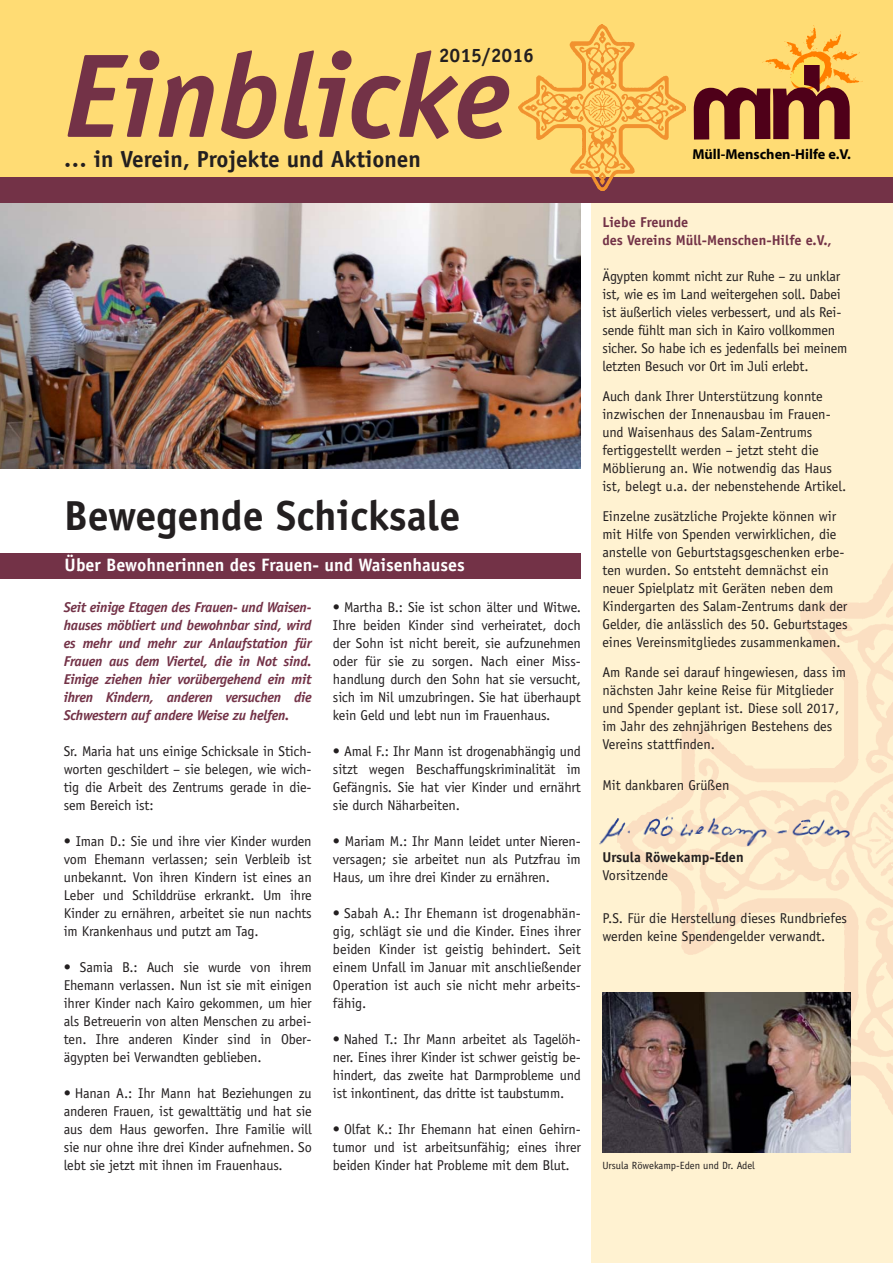
<style>
.page{position:relative;width:893px;height:1263px;background:#fff}
.page>*{position:absolute;margin:0;border:0;box-sizing:border-box;transform-origin:0 0}
.t1{font:italic 700 119.4px "Officina Sans";color:#733247}
.t2{font:700 103.2px "Myriad";color:#4f0019}
.t3{font:700 42px "Officina Sans";color:#231f20}
.t4{font:700 23.25px "Officina Sans";color:#231f20}
.t5{font:700 19.5px "Officina Sans";color:#231f20}
.t6{font:700 18px "Officina Sans";color:#fff}
.t7{font:700 14.4px "Myriad";color:#000}
.t8{font:14.25px/18px "Officina Sans";letter-spacing:-.01em;color:#231f20;text-align:justify}
.t9{font:italic 700 14.25px/18px "Officina Sans";letter-spacing:-.02em;color:#733247;text-align:justify}
.t10{font:700 14.25px/18px "Officina Sans";color:#733247}
.t11{font:700 14.25px "Officina Sans";color:#231f20}
.t12{font:10.5px "Officina Sans";color:#231f20}
</style>
<div class="page">
<div style="left:592px;top:0;width:301px;height:1263px;background:#fff2d1"></div>
<img style="left:617px;top:563px;width:276px;height:573px">
<img style="left:0;top:203px;width:581px;height:266px">
<div style="left:0;top:553px;width:581px;height:25px;background:#733247"></div>
<div style="left:0;top:0;width:893px;height:184px;background:#ffdc74"></div>
<div style="left:0;top:177px;width:893px;height:26px;background:#733247"></div>
<img style="left:519px;top:24px;width:166px;height:167px">
<img style="left:602px;top:993px;width:248px;height:159px">
<img style="left:599px;top:808px;width:258px;height:46px">
<svg style="left:762px;top:25px;width:101px;height:78px"></svg>
<h3 class="t5" style="left:439px;top:48px;width:97px">2015/2016</h3>
<h1 class="t1" style="left:64px;top:50px;width:448px">Einblicke</h1>
<h3 class="t4" style="left:64px;top:150px;width:359px">… in Verein, Projekte und Aktionen</h3>
<h3 class="t3" style="left:64px;top:499px;width:398px">Bewegende Schicksale</h3>
<p class="t6" style="left:65px;top:558px;width:402px">Über Bewohnerinnen des Frauen- und Waisenhauses</p>
<p class="t9" style="left:64px;top:599px;width:249px">Seit einige Etagen des Frauen- und Waisen - hauses möbliert und bewohnbar sind, wird es mehr und mehr zur Anlauf station für Frauen aus dem Viertel, die in Not sind.<br>Einige ziehen hier vorübergehend ein mit ihren Kindern, anderen versuchen die Schwestern auf andere Weise zu helfen.</p>
<p class="t8" style="left:64px;top:743px;width:249px">Sr. Maria hat uns einige Schicksale in Stich - worten geschildert – sie belegen, wie wich&shy;tig die Arbeit des Zentrums gerade in die&shy;sem Bereich ist:</p>
<p class="t8" style="left:64px;top:833px;width:249px">• Iman D.: Sie und ihre vier Kinder wurden vom Ehemann verlassen; sein Verbleib ist unbekannt. Von ihren Kindern ist eines an Leber und Schilddrüse erkrankt. Um ihre Kinder zu ernähren, arbeitet sie nun nachts im Krankenhaus und putzt am Tag.</p>
<p class="t8" style="left:64px;top:959px;width:249px">• Samia B.: Auch sie wurde von ihrem Ehemann verlassen. Nun ist sie mit einigen ihrer Kinder nach Kairo gekommen, um hier als Betreuerin von alten Menschen zu arbei&shy;ten. Ihre anderen Kinder sind in Ober - ägypten bei Verwandten geblieben.</p>
<p class="t8" style="left:64px;top:1085px;width:250px">• Hanan A.: Ihr Mann hat Beziehungen zu anderen Frauen, ist gewalttätig und hat sie aus dem Haus geworfen. Ihre Familie will sie nur ohne ihre drei Kinder aufnehmen. So lebt sie jetzt mit ihnen im Frauenhaus.</p>
<p class="t8" style="left:333px;top:599px;width:249px">• Martha B.: Sie ist schon älter und Witwe.<br>Ihre beiden Kinder sind verheiratet, doch der Sohn ist nicht bereit, sie aufzunehmen oder für sie zu sorgen. Nach einer Miss - handlung durch den Sohn hat sie versucht, sich im Nil umzubringen. Sie hat überhaupt kein Geld und lebt nun im Frauenhaus.</p>
<p class="t8" style="left:333px;top:743px;width:249px">• Amal F.: Ihr Mann ist drogenabhängig und sitzt wegen Beschaffungskriminalität im Gefängnis. Sie hat vier Kinder und ernährt sie durch Näharbeiten.</p>
<p class="t8" style="left:333px;top:833px;width:249px">• Mariam M.: Ihr Mann leidet unter Nieren - versagen; sie arbeitet nun als Putzfrau im Haus, um ihre drei Kinder zu ernähren.</p>
<p class="t8" style="left:333px;top:905px;width:249px">• Sabah A.: Ihr Ehemann ist drogenabhän&shy;gig, schlägt sie und die Kinder. Eines ihrer beiden Kinder ist geistig behindert. Seit einem Unfall im Januar mit anschließender Operation ist auch sie nicht mehr arbeits&shy;fähig.</p>
<p class="t8" style="left:333px;top:1031px;width:249px">• Nahed T.: Ihr Mann arbeitet als Tage löh - ner. Eines ihrer Kinder ist schwer geistig be&shy;hindert, das zweite hat Darmprobleme und ist inkontinent, das dritte ist taubstumm.</p>
<p class="t8" style="left:333px;top:1121px;width:249px">• Olfat K.: Ihr Ehemann hat einen Gehirn - tumor und ist arbeitsunfähig; eines ihrer beiden Kinder hat Probleme mit dem Blut.</p>
<h2 class="t2" style="left:767px;top:66px;width:90px">m</h2>
<p class="t7" style="left:692px;top:149px;width:160px">Müll-Menschen-Hilfe e.V.</p>
<p class="t10" style="left:602px;top:215px;width:231px">Liebe Freunde<br>des Vereins Müll-Menschen-Hilfe e.V.,</p>
<p class="t8" style="left:602px;top:269px;width:246px;text-align:left">Ägypten kommt nicht zur Ruhe – zu unklar ist, wie es im Land weitergehen soll. Dabei ist äußerlich vieles verbessert, und als Rei&shy;sende fühlt man sich in Kairo vollkommen sicher. So habe ich es jedenfalls bei meinem letzten Besuch vor Ort im Juli erlebt.</p>
<p class="t8" style="left:602px;top:389px;width:245px;text-align:left">Auch dank Ihrer Unterstützung konnte inzwischen der Innenausbau im Frauen&shy;und Waisenhaus des Salam-Zentrums fertiggestellt werden – jetzt steht die Möblierung an. Wie notwendig das Haus ist, belegt u.a. der nebenstehende Artikel.</p>
<p class="t8" style="left:602px;top:509px;width:247px;text-align:left">Einzelne zusätzliche Projekte können wir mit Hilfe von Spenden verwirklichen, die anstelle von Geburtstagsgeschenken erbe&shy;ten wurden. So entsteht demnächst ein neuer Spielplatz mit Geräten neben dem Kindergarten des Salam-Zentrums dank der Gelder, die anlässlich des 50. Geburtstages eines Vereinsmitgliedes zusammenkamen.</p>
<p class="t8" style="left:602px;top:665px;width:245px;text-align:left">Am Rande sei darauf hingewiesen, dass im nächsten Jahr keine Reise für Mitglieder und Spender geplant ist. Diese soll 2017, im Jahr des zehnjährigen Bestehens des Vereins stattfinden.</p>
<p class="t8" style="left:602px;top:777px;width:129px">Mit dankbaren Grüßen</p>
<p class="t11" style="left:602px;top:851px;width:143px">Ursula Röwekamp-Eden</p>
<p class="t8" style="left:602px;top:867px;width:67px">Vorsitzende</p>
<p class="t8" style="left:602px;top:911px;width:246px">P.S. Für die Herstellung dieses Rundbriefes werden keine Spendengelder verwandt.</p>
<p class="t12" style="left:602px;top:1161px;width:154px">Ursula Röwekamp-Eden und Dr. Adel</p>
</div>
